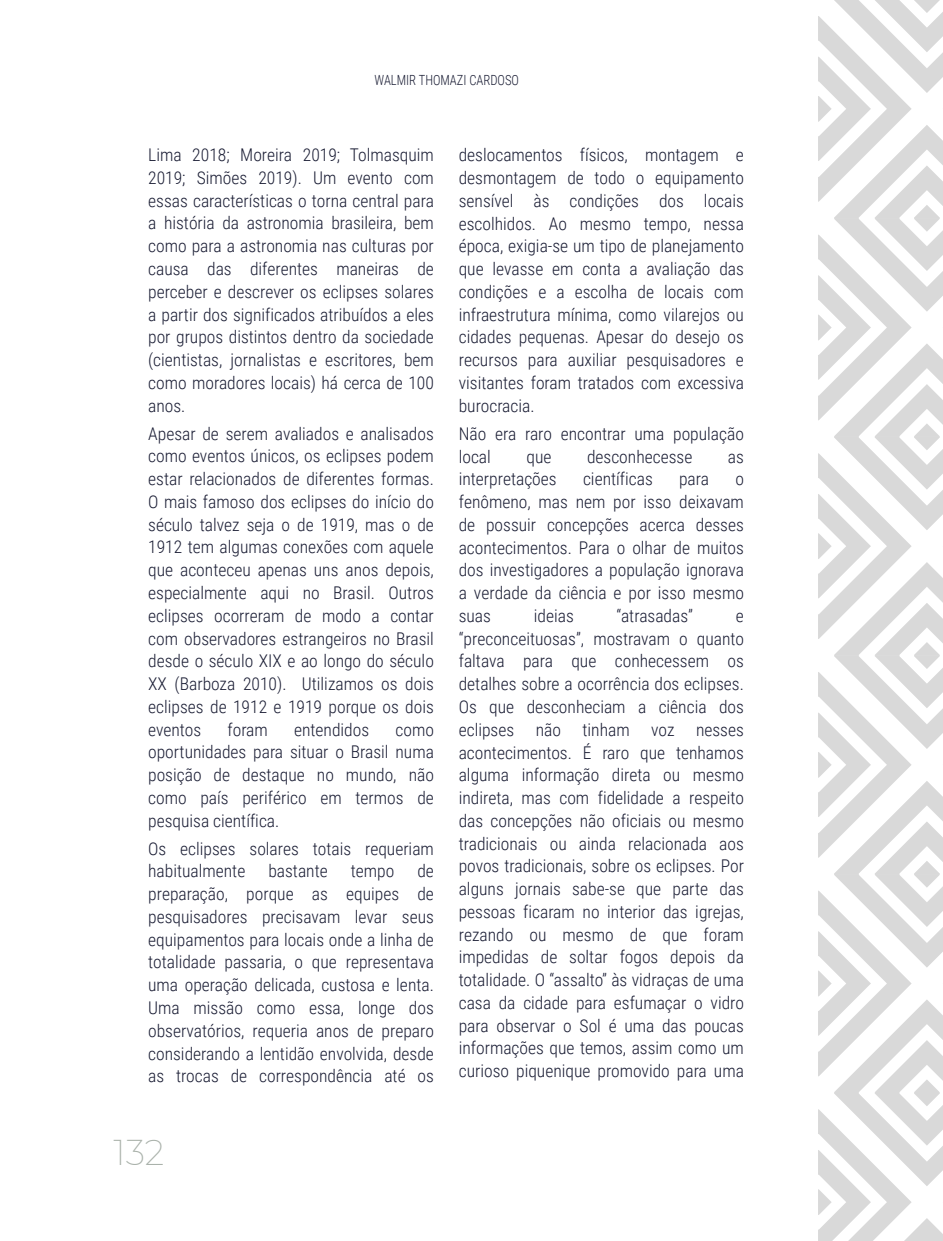
<style>
.page{position:relative;width:943px;height:1241px;background:#fff}
.page>*{position:absolute;margin:0;border:0;box-sizing:border-box;transform-origin:0 0}
.t1{font:200 35px "Montserrat";color:#aab2ab}
.t2{font:300 17.5px/22.8px "Roboto Condensed";color:#191c33;text-align:justify}
.t3{font:300 14px "Roboto Condensed";color:#191c33;scale:.9 1}
</style>
<div class="page">
<div style="left:818px;top:0;width:124px;height:1240px;background:#bfbfbf;opacity:.15"></div>
<p class="t3" style="left:374px;top:70px;width:162px">WALMIR THOMAZI CARDOSO</p>
<p class="t2" style="left:148px;top:143px;width:287px">Lima 2018; Moreira 2019; Tolmasquim 2019; Simões 2019). Um evento com essas características o torna central para a história da astronomia brasileira, bem como para a astronomia nas culturas por causa das diferentes maneiras de perceber e descrever os eclipses solares a partir dos significados atribuídos a eles por grupos distintos dentro da sociedade (cientistas, jornalistas e escritores, bem como moradores locais) há cerca de 100 anos.</p>
<p class="t2" style="left:148px;top:421px;width:287px">Apesar de serem avaliados e analisados como eventos únicos, os eclipses podem estar relacionados de diferentes formas.<br>O mais famoso dos eclipses do início do século talvez seja o de 1919, mas o de 1912 tem algumas conexões com aquele que aconteceu apenas uns anos depois, especialmente aqui no Brasil. Outros eclipses ocorreram de modo a contar com observadores estrangeiros no Brasil desde o século XIX e ao longo do século XX (Barboza 2010). Utilizamos os dois eclipses de 1912 e 1919 porque os dois eventos</p>
<p class="t2" style="left:227px;top:717px;width:42px">foram</p>
<p class="t2" style="left:294px;top:717px;width:77px">entendidos</p>
<p class="t2" style="left:148px;top:717px;width:287px;text-indent:247px">como oportunidades para situar o Brasil numa posição de destaque no mundo, não como país periférico em termos de pesquisa científica.</p>
<p class="t2" style="left:148px;top:836px;width:287px">Os eclipses solares totais requeriam habitualmente</p>
<p class="t2" style="left:148px;top:859px;width:287px;text-indent:269px">de preparação, porque as equipes de pesquisadores precisavam levar seus equipamentos para locais onde a linha de totalidade passaria, o que representava uma operação delicada, custosa e lenta.<br>Uma missão como essa, longe dos observatórios, requeria anos de preparo considerando a lentidão envolvida, desde as trocas de correspondência até os</p>
<p class="t2" style="left:268px;top:859px;width:61px">bastante</p>
<p class="t2" style="left:351px;top:859px;width:45px">tempo</p>
<h1 class="t1" style="left:114px;top:1130px;width:52px">132</h1>
<p class="t2" style="left:459px;top:143px;width:287px">deslocamentos físicos, montagem e desmontagem de todo o equipamento sensível às condições dos locais escolhidos. Ao mesmo tempo, nessa época, exigia-se um tipo de planejamento que levasse em conta a avaliação das condições e a escolha de locais com infraestrutura mínima, como vilarejos ou cidades pequenas. Apesar do desejo os recursos para auxiliar pesquisadores e visitantes foram tratados com excessiva burocracia.</p>
<p class="t2" style="left:459px;top:421px;width:287px">Não era raro encontrar uma população local</p>
<p class="t2" style="left:526px;top:444px;width:26px">que</p>
<p class="t2" style="left:587px;top:444px;width:107px">desconhecesse</p>
<p class="t2" style="left:728px;top:444px;width:18px">as</p>
<p class="t2" style="left:459px;top:467px;width:99px">interpretações</p>
<p class="t2" style="left:583px;top:467px;width:71px">científicas</p>
<p class="t2" style="left:679px;top:467px;width:31px">para</p>
<p class="t2" style="left:459px;top:467px;width:287px;text-indent:276px">o fenômeno, mas nem por isso deixavam de possuir concepções acerca desses acontecimentos. Para o olhar de muitos dos investigadores a população ignorava a verdade da ciência e por isso mesmo suas</p>
<p class="t2" style="left:534px;top:603px;width:41px">ideias</p>
<p class="t2" style="left:616px;top:603px;width:78px">“atrasadas”</p>
<p class="t2" style="left:459px;top:603px;width:287px;text-indent:277px">e “preconceituosas”, mostravam o quanto faltava para que conhecessem os detalhes sobre a ocorrência dos eclipses.<br>Os que desconheciam a ciência dos eclipses não tinham voz nesses acontecimentos. É raro que tenhamos alguma informação direta ou mesmo indireta, mas com fidelidade a respeito das concepções não oficiais ou mesmo tradicionais ou ainda relacionada aos povos tradicionais, sobre os eclipses. Por alguns jornais sabe-se que parte das pessoas ficaram no interior das igrejas, rezando ou mesmo de que foram impedidas de soltar fogos depois da totalidade. O “assalto” às vidraças de uma casa da cidade para esfumaçar o vidro para observar o Sol é uma das poucas informações que temos, assim como um curioso piquenique promovido para uma</p>
</div>
